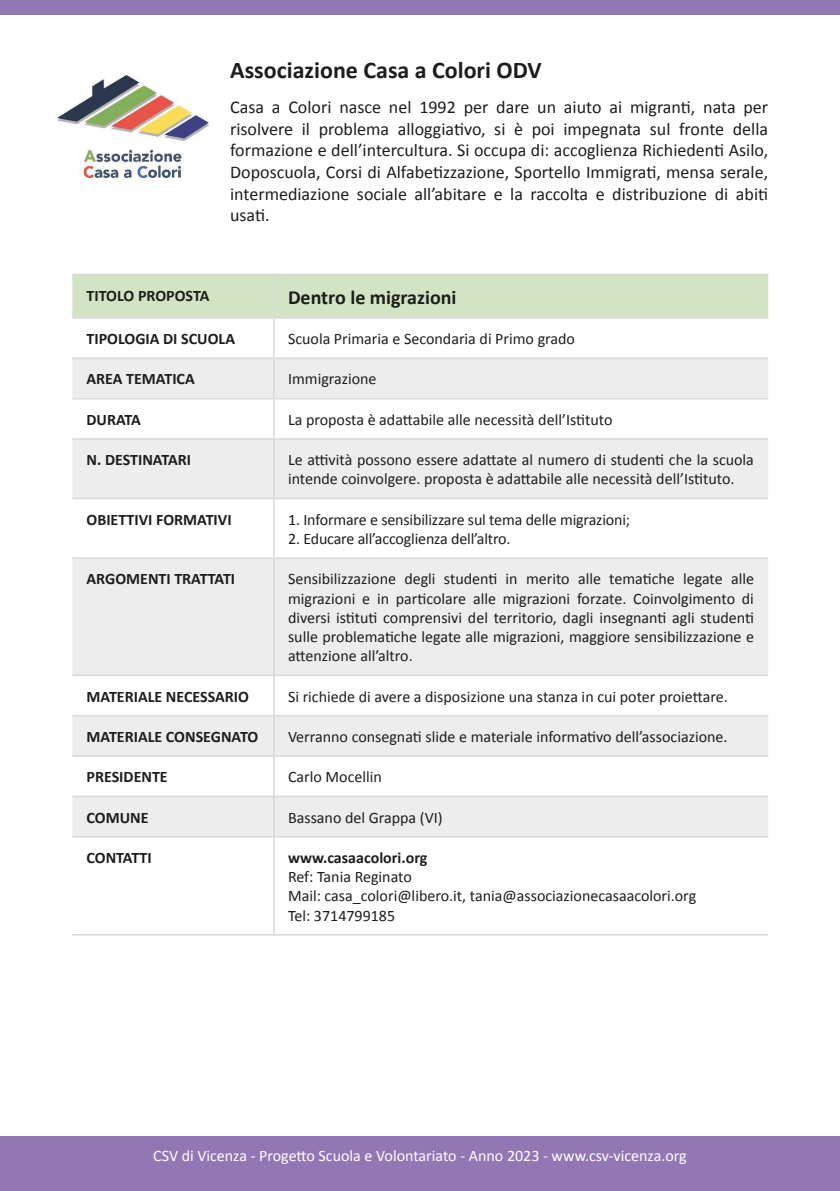
<style>
.page{position:relative;width:840px;height:1191px;background:#fff}
.page>*{position:absolute;margin:0;border:0;box-sizing:border-box;transform-origin:0 0}
.t1{font:700 24px "Calibri";color:#1d1d1b}
.t2{font:700 20px "Calibri";color:#1d1d1b}
.t3{font:18px/21.6px "Calibri";color:#1d1d1b;text-align:justify}
.t4{font:16px/19.2px "Calibri";color:#1d1d1b}
.t5{font:700 16px "Calibri";color:#1d1d1b}
.t6{font:16px "Calibri";color:#fff}
</style>
<div class="page">
<div style="left:0;top:1137px;width:839px;height:54px;background:#9377b4"></div>
<img style="left:57px;top:75px;width:152px;height:103px">
<div style="left:72px;top:275px;width:695px;height:42px;background:#d3e4c4"></div>
<svg style="left:72px;top:359px;width:695px;height:477px;fill:#ededed"></svg>
<hr style="left:72px;top:274px;width:202px;height:1px;background:#dadada">
<hr style="left:274px;top:274px;width:493px;height:1px;background:#dadada">
<hr style="left:273px;top:275px;width:1px;height:42px;background:#dadada">
<hr style="left:72px;top:317px;width:202px;height:2px;background:#dadada">
<hr style="left:274px;top:317px;width:493px;height:2px;background:#dadada">
<hr style="left:273px;top:319px;width:1px;height:38px;background:#dadada">
<hr style="left:72px;top:357px;width:202px;height:2px;background:#dadada">
<hr style="left:274px;top:357px;width:493px;height:2px;background:#dadada">
<hr style="left:273px;top:359px;width:1px;height:39px;background:#dadada">
<hr style="left:72px;top:398px;width:202px;height:1px;background:#dadada">
<hr style="left:274px;top:398px;width:493px;height:1px;background:#dadada">
<hr style="left:273px;top:399px;width:1px;height:39px;background:#dadada">
<hr style="left:72px;top:438px;width:202px;height:2px;background:#dadada">
<hr style="left:274px;top:438px;width:493px;height:2px;background:#dadada">
<hr style="left:273px;top:440px;width:1px;height:58px;background:#dadada">
<hr style="left:72px;top:498px;width:202px;height:1px;background:#dadada">
<hr style="left:274px;top:498px;width:493px;height:1px;background:#dadada">
<hr style="left:273px;top:499px;width:1px;height:58px;background:#dadada">
<hr style="left:72px;top:557px;width:202px;height:2px;background:#dadada">
<hr style="left:274px;top:557px;width:493px;height:2px;background:#dadada">
<hr style="left:273px;top:559px;width:1px;height:115px;background:#dadada">
<hr style="left:72px;top:674px;width:202px;height:2px;background:#dadada">
<hr style="left:274px;top:674px;width:493px;height:2px;background:#dadada">
<hr style="left:273px;top:676px;width:1px;height:39px;background:#dadada">
<hr style="left:72px;top:715px;width:202px;height:1px;background:#dadada">
<hr style="left:274px;top:715px;width:493px;height:1px;background:#dadada">
<hr style="left:273px;top:716px;width:1px;height:39px;background:#dadada">
<hr style="left:72px;top:755px;width:202px;height:2px;background:#dadada">
<hr style="left:274px;top:755px;width:493px;height:2px;background:#dadada">
<hr style="left:273px;top:757px;width:1px;height:38px;background:#dadada">
<hr style="left:72px;top:795px;width:202px;height:2px;background:#dadada">
<hr style="left:274px;top:795px;width:493px;height:2px;background:#dadada">
<hr style="left:273px;top:797px;width:1px;height:39px;background:#dadada">
<hr style="left:72px;top:836px;width:202px;height:1px;background:#dadada">
<hr style="left:274px;top:836px;width:493px;height:1px;background:#dadada">
<hr style="left:273px;top:837px;width:1px;height:97px;background:#dadada">
<hr style="left:72px;top:934px;width:202px;height:1px;background:#dadada">
<hr style="left:274px;top:934px;width:493px;height:1px;background:#dadada">
<div style="left:0;top:0;width:839px;height:15px;background:#9377b4"></div>
<h1 class="t1" style="left:230px;top:60px;width:313px">Associazione Casa a Colori ODV</h1>
<p class="t3" style="left:230px;top:98px;width:539px">Casa a Colori nasce nel 1992 per dare un aiuto ai migranti, nata per risolvere il problema alloggiativo, si è poi impegnata sul fronte della formazione e dell’intercultura. Si occupa di: accoglienza Richiedenti Asilo, Doposcuola, Corsi di Alfabetizzazione, Sportello Immigrati, mensa serale, intermediazione sociale all’abitare e la raccolta e distribuzione di abiti usati.</p>
<p class="t5" style="left:86px;top:289px;width:124px">TITOLO PROPOSTA</p>
<p class="t2" style="left:288px;top:289px;width:170px">Dentro le migrazioni</p>
<p class="t5" style="left:86px;top:332px;width:150px">TIPOLOGIA DI SCUOLA</p>
<p class="t4" style="left:288px;top:330px;width:288px">Scuola Primaria e Secondaria di Primo grado</p>
<p class="t5" style="left:86px;top:372px;width:110px">AREA TEMATICA</p>
<p class="t4" style="left:288px;top:371px;width:90px">Immigrazione</p>
<p class="t5" style="left:86px;top:413px;width:56px">DURATA</p>
<p class="t4" style="left:288px;top:411px;width:326px">La proposta è adattabile alle necessità dell’Istituto</p>
<p class="t5" style="left:86px;top:453px;width:106px">N. DESTINATARI</p>
<p class="t4" style="left:288px;top:451px;width:467px">Le attività possono essere adattate al numero di studenti che la scuola intende coinvolgere. proposta è adattabile alle necessità dell’Istituto.</p>
<p class="t5" style="left:86px;top:513px;width:146px">OBIETTIVI FORMATIVI</p>
<p class="t4" style="left:288px;top:511px;width:343px">1. Informare e sensibilizzare sul tema delle migrazioni;</p>
<p class="t4" style="left:288px;top:530px;width:224px">2. Educare all’accoglienza dell’altro.</p>
<p class="t5" style="left:86px;top:572px;width:150px">ARGOMENTI TRATTATI</p>
<p class="t4" style="left:288px;top:571px;width:467px;text-align:justify">Sensibilizzazione degli studenti in merito alle tematiche legate alle migrazioni e in particolare alle migrazioni forzate. Coinvolgimento di diversi istituti comprensivi del territorio, dagli insegnanti agli studenti sulle problematiche legate alle migrazioni, maggiore sensibilizzazione e attenzione all’altro.</p>
<p class="t5" style="left:86px;top:689px;width:164px">MATERIALE NECESSARIO</p>
<p class="t4" style="left:288px;top:688px;width:441px">Si richiede di avere a disposizione una stanza in cui poter proiettare.</p>
<p class="t5" style="left:86px;top:730px;width:173px">MATERIALE CONSEGNATO</p>
<p class="t4" style="left:288px;top:728px;width:441px">Verranno consegnati slide e materiale informativo dell’associazione.</p>
<p class="t5" style="left:86px;top:770px;width:83px">PRESIDENTE</p>
<p class="t4" style="left:288px;top:768px;width:95px">Carlo Mocellin</p>
<p class="t5" style="left:86px;top:810px;width:63px">COMUNE</p>
<p class="t4" style="left:288px;top:809px;width:156px">Bassano del Grappa (VI)</p>
<p class="t5" style="left:86px;top:851px;width:67px">CONTATTI</p>
<p class="t5" style="left:288px;top:851px;width:141px">www.casaacolori.org</p>
<p class="t4" style="left:288px;top:868px;width:409px">Ref: Tania Reginato<br>Mail: casa_colori@libero.it, tania@associazionecasaacolori.org<br>Tel: 3714799185</p>
<p class="t6" style="left:153px;top:1148px;width:534px">CSV di Vicenza - Progetto Scuola e Volontariato - Anno 2023 - www.csv-vicenza.org</p>
</div>
